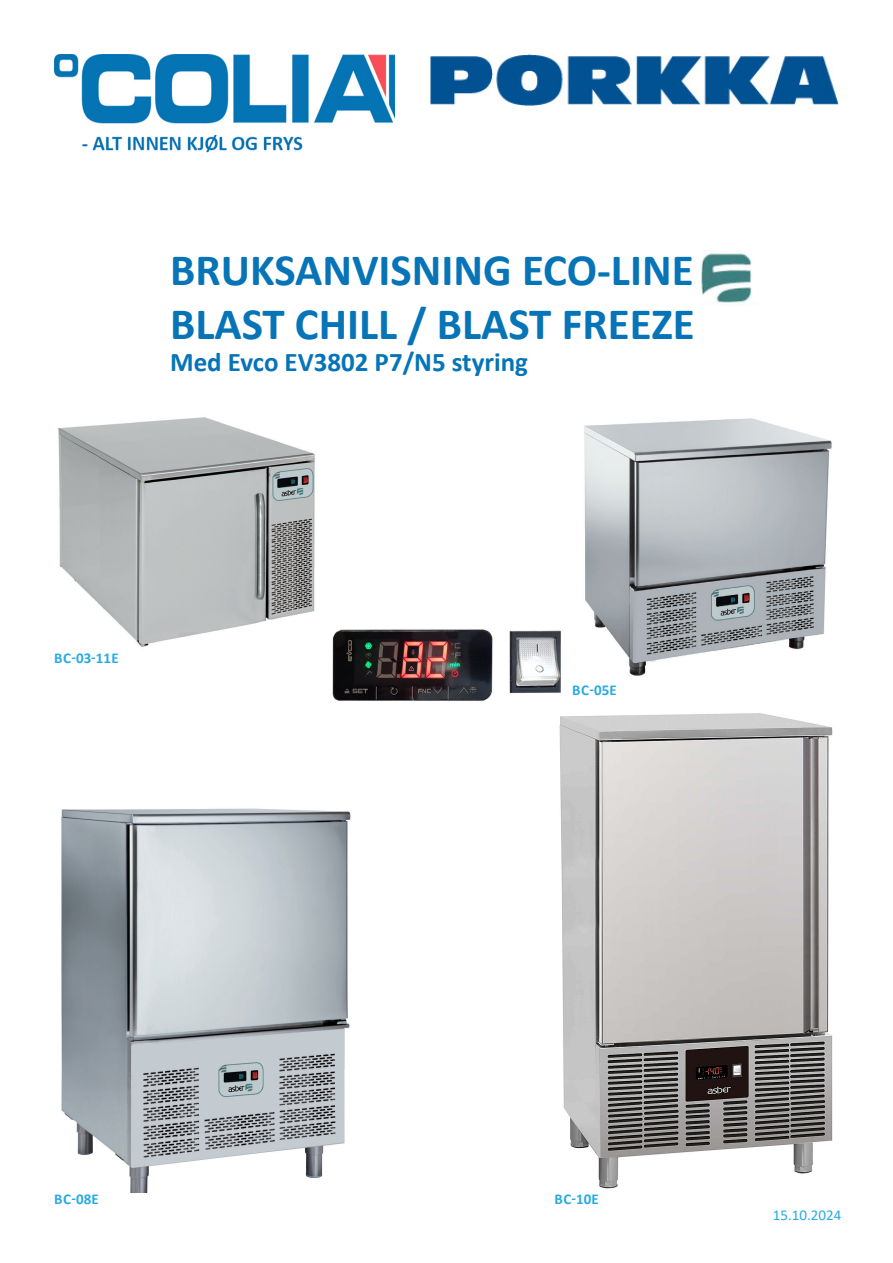
<style>
.page{position:relative;width:893px;height:1263px;background:#fff}
.page>*{position:absolute;margin:0;border:0;box-sizing:border-box;transform-origin:0 0}
.t1{font:700 45px "Calibri";color:#0674b6}
.t2{font:700 27px "Calibri";color:#0674b6}
.Overskrift{font:700 15px "Calibri";letter-spacing:.02em;color:#29abe2}
.t3{font:15px "Calibri";color:#29abe2}
</style>
<div class="page">
<img style="left:701px;top:253px;width:51px;height:50px">
<img style="left:61px;top:808px;width:290px;height:385px">
<img style="left:58px;top:417px;width:257px;height:230px">
<img style="left:584px;top:418px;width:248px;height:258px">
<img style="left:54px;top:54px;width:340px;height:99px">
<img style="left:430px;top:54px;width:409px;height:51px">
<img style="left:559px;top:713px;width:274px;height:476px">
<img style="left:332px;top:629px;width:229px;height:72px">
<p class="t1" style="left:170px;top:238px;width:525px">BRUKSANVISNING ECO-LINE</p>
<p class="t1" style="left:170px;top:292px;width:526px">BLAST CHILL / BLAST FREEZE</p>
<p class="t2" style="left:170px;top:343px;width:359px">Med Evco EV3802 P7/N5 styring</p>
<p class="Overskrift" style="left:54px;top:647px;width:66px">BC-03-11E</p>
<p class="Overskrift" style="left:572px;top:680px;width:46px">BC-05E</p>
<p class="Overskrift" style="left:54px;top:1188px;width:46px">BC-08E</p>
<p class="Overskrift" style="left:554px;top:1188px;width:46px">BC-10E</p>
<p class="t3" style="left:773px;top:1205px;width:70px">15.10.2024</p>
</div>
